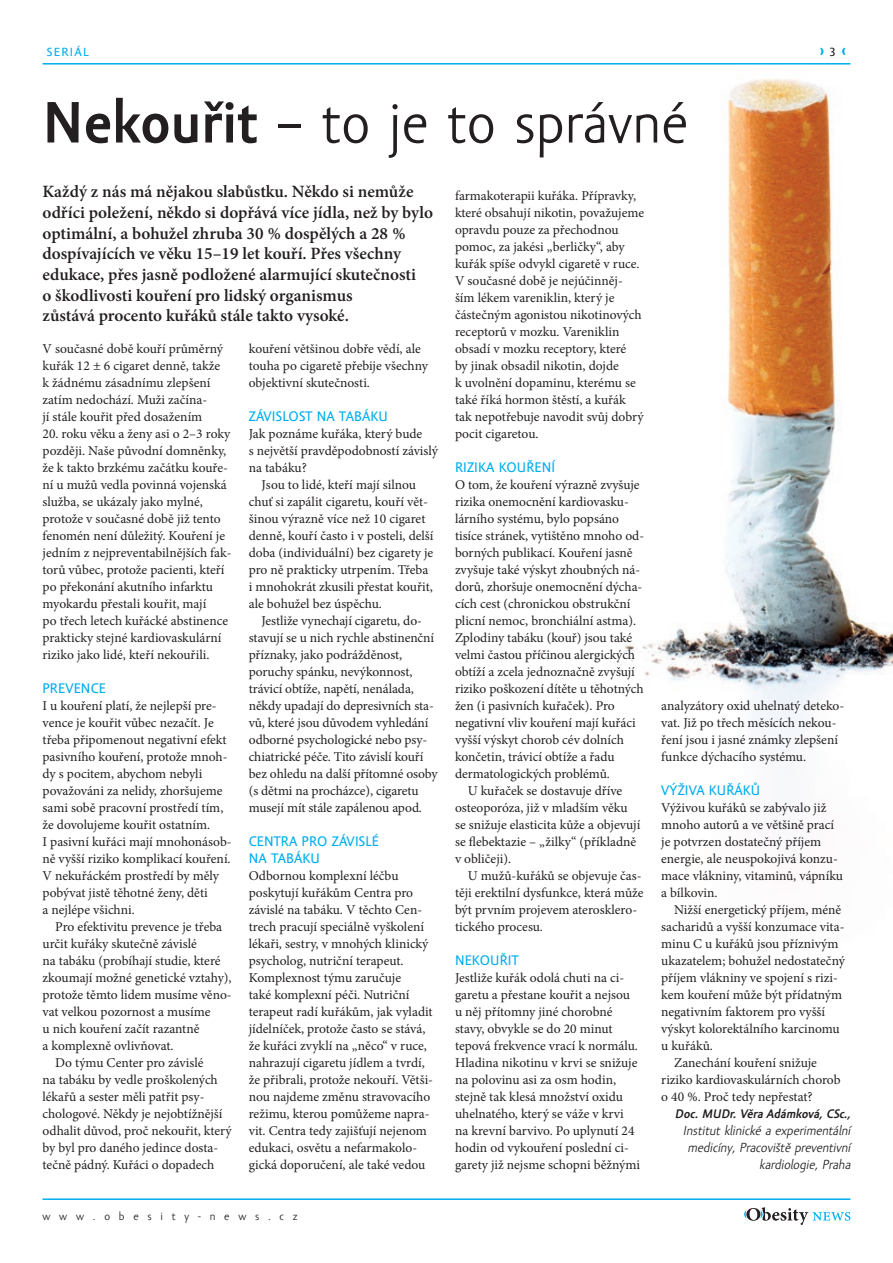
<style>
.page{position:relative;width:893px;height:1263px;background:#fff}
.page>*{position:absolute;margin:0;border:0;box-sizing:border-box;transform-origin:0 0}
.titulek_hlavní{font:60px "Amor Sans Pro";letter-spacing:.005em;color:#231f20}
.perex{font:600 17.25px/20.7px "Minion Pro";color:#231f20}
.mezititulek{font:14.25px/17px "Amor Sans Text Pro";letter-spacing:.01em;color:#00aeef}
.text_1__odst{font:13.5px/17px "Minion Pro";color:#231f20}
.text{font:13.5px/17px "Minion Pro";letter-spacing:-.005em;color:#231f20}
.podpis_light{font:italic 13.5px/17px "Amor Sans Pro";color:#231f20;text-align:right}
.podpis{font:italic 700 12.75px "Amor Sans Pro";color:#231f20}
.t1{font:12.15px "Amor Sans Text Pro";letter-spacing:.1em;color:#00aeef;scale:1.05 1}
.t2{font:12.15px "Amor Sans Text Pro";color:#231f20;scale:1.05 1}
.t3{font:11.4px "Amor Sans Pro";letter-spacing:.725em;color:#231f20;scale:1.05 1}
.s1{font-weight:700}
</style>
<div class="page">
<hr style="left:43px;top:1198px;width:807px;height:2px;background:#00aeef">
<img style="left:539px;top:63px;width:354px;height:686px">
<svg style="left:744px;top:1207px;width:106px;height:18px"></svg>
<hr style="left:43px;top:63px;width:807px;height:2px;background:#00aeef">
<p class="t1" style="left:47px;top:45px;width:41px">SERIÁL</p>
<p class="t2" style="left:829px;top:45px;width:8px">3</p>
<p class="titulek_hlavní" style="left:43px;top:88px;width:647px"><span class="s1">Nekouřit</span> – to je to správné</p>
<p class="perex" style="left:43px;top:181px;width:392px">Každý z nás má nějakou slabůstku. Někdo si nemůže odříci poležení, někdo si dopřává více jídla, než by bylo optimální, a bohužel zhruba 30 % dospělých a 28 % dospívajících ve věku 15–19 let kouří. Přes všechny edukace, přes jasně podložené alarmující skutečnosti<br>o škodlivosti kouření pro lidský organismus<br>zůstává procento kuřáků stále takto vysoké.</p>
<p class="text_1__odst" style="left:43px;top:340px;width:182px">V současné době kouří průměrný kuřák 12 ± 6 cigaret denně, takže k žádnému zásadnímu zlepšení zatím nedochází. Muži začína-<br>jí stále kouřit před dosažením</p>
<p class="text_1__odst" style="left:43px;top:425px;width:191px">20. roku věku a ženy asi o 2–3 roky později. Naše původní domněnky, že k takto brzkému začátku kouře&shy;ní u mužů vedla povinná vojenská služba, se ukázaly jako mylné, protože v současné době již tento fenomén není důležitý. Kouření je jedním z nejpreventabilnějších fak&shy;torů vůbec, protože pacienti, kteří po překonání akutního infarktu myokardu přestali kouřit, mají<br>po třech letech kuřácké abstinence prakticky stejné kardiovaskulární riziko jako lidé, kteří nekouřili.</p>
<p class="mezititulek" style="left:43px;top:680px;width:65px">PREVENCE</p>
<p class="text_1__odst" style="left:43px;top:697px;width:191px">I u kouření platí, že nejlepší pre&shy;vence je kouřit vůbec nezačít. Je třeba připomenout negativní efekt pasivního kouření, protože mnoh&shy;dy s pocitem, abychom nebyli považováni za nelidy, zhoršujeme sami sobě pracovní prostředí tím, že dovolujeme kouřit ostatním.<br>I pasivní kuřáci mají mnohonásob&shy;ně vyšší riziko komplikací kouření.<br>V nekuřáckém prostředí by měly pobývat jistě těhotné ženy, děti<br>a nejlépe všichni.</p>
<p class="text" style="left:43px;top:918px;width:191px;text-indent:13px">Pro efektivitu prevence je třeba určit kuřáky skutečně závislé<br>na tabáku (probíhají studie, které zkoumají možné genetické vztahy), protože těmto lidem musíme věno&shy;vat velkou pozornost a musíme<br>u nich kouření začít razantně<br>a komplexně ovlivňovat.</p>
<p class="text" style="left:43px;top:1055px;width:191px;text-indent:13px">Do týmu Center pro závislé<br>na tabáku by vedle proškolených lékařů a sester měli patřit psy&shy;chologové. Někdy je nejobtížnější odhalit důvod, proč nekouřit, který by byl pro daného jedince dosta&shy;tečně pádný. Kuřáci o dopadech</p>
<p class="text_1__odst" style="left:455px;top:187px;width:191px">farmakoterapii kuřáka. Přípravky, které obsahují nikotin, považujeme opravdu pouze za přechodnou pomoc, za jakési „berličky“, aby kuřák spíše odvykl cigaretě v ruce.<br>V současné době je nejúčinněj&shy;ším lékem vareniklin, který je částečným agonistou nikotinových receptorů v mozku. Vareniklin obsadí v mozku receptory, které<br>by jinak obsadil nikotin, dojde<br>k uvolnění dopaminu, kterému se také říká hormon štěstí, a kuřák tak nepotřebuje navodit svůj dobrý pocit cigaretou.</p>
<p class="mezititulek" style="left:455px;top:459px;width:102px">RIZIKA KOUŘENÍ</p>
<p class="text_1__odst" style="left:455px;top:476px;width:191px">O tom, že kouření výrazně zvyšuje rizika onemocnění kardiovasku&shy;lárního systému, bylo popsáno tisíce stránek, vytištěno mnoho od&shy;borných publikací. Kouření jasně zvyšuje také výskyt zhoubných ná&shy;dorů, zhoršuje onemocnění dýcha&shy;cích cest (chronickou obstrukční plicní nemoc, bronchiální astma).<br>Zplodiny tabáku (kouř) jsou také velmi častou příčinou alergických obtíží a zcela jednoznačně zvyšují riziko poškození dítěte u těhotných žen (i pasivních kuřaček). Pro negativní vliv kouření mají kuřáci vyšší výskyt chorob cév dolních končetin, trávicí obtíže a řadu dermatologických problémů.</p>
<p class="text" style="left:455px;top:782px;width:187px;text-indent:13px">U kuřaček se dostavuje dříve osteoporóza, již v mladším věku se snižuje elasticita kůže a objevují se flebektazie – „žilky“ (příkladně v obličeji).</p>
<p class="text" style="left:455px;top:867px;width:190px;text-indent:13px">U mužů-kuřáků se objevuje čas&shy;těji erektilní dysfunkce, která může být prvním projevem aterosklero&shy;tického procesu.</p>
<p class="mezititulek" style="left:455px;top:952px;width:65px">NEKOUŘIT</p>
<p class="text_1__odst" style="left:455px;top:969px;width:187px">Jestliže kuřák odolá chuti na ci&shy;garetu a přestane kouřit a nejsou u něj přítomny jiné chorobné stavy, obvykle se do 20 minut tepová frekvence vrací k normálu.<br>Hladina nikotinu v krvi se snižuje na polovinu asi za osm hodin, stejně tak klesá množství oxidu uhelnatého, který se váže v krvi na krevní barvivo. Po uplynutí 24 hodin od vykouření poslední ci&shy;garety již nejsme schopni běžnými</p>
<p class="text" style="left:249px;top:340px;width:181px">kouření většinou dobře vědí, ale touha po cigaretě přebije všechny objektivní skutečnosti.</p>
<p class="mezititulek" style="left:249px;top:408px;width:141px">ZÁVISLOST NA TABÁKU</p>
<p class="text_1__odst" style="left:249px;top:425px;width:191px">Jak poznáme kuřáka, který bude<br>s největší pravděpodobností závislý na tabáku?</p>
<p class="text" style="left:249px;top:476px;width:186px;text-indent:13px">Jsou to lidé, kteří mají silnou chuť si zapálit cigaretu, kouří vět&shy;šinou výrazně více než 10 cigaret denně, kouří často i v posteli, delší doba (individuální) bez cigarety je pro ně prakticky utrpením. Třeba i mnohokrát zkusili přestat kouřit, ale bohužel bez úspěchu.</p>
<p class="text" style="left:249px;top:612px;width:190px;text-indent:13px">Jestliže vynechají cigaretu, do&shy;stavují se u nich rychle abstinenční příznaky, jako podrážděnost, poruchy spánku, nevýkonnost, trávicí obtíže, napětí, nenálada, někdy upadají do depresivních sta&shy;vů, které jsou důvodem vyhledání odborné psychologické nebo psy&shy;chiatrické péče. Tito závislí kouří bez ohledu na další přítomné osoby (s dětmi na procházce), cigaretu musejí mít stále zapálenou apod.</p>
<p class="mezititulek" style="left:249px;top:833px;width:132px">CENTRA PRO ZÁVISLÉ<br>NA TABÁKU</p>
<p class="text_1__odst" style="left:249px;top:867px;width:186px">Odbornou komplexní léčbu poskytují kuřákům Centra pro závislé na tabáku. V těchto Cen&shy;trech pracují speciálně vyškolení lékaři, sestry, v mnohých klinický psycholog, nutriční terapeut.<br>Komplexnost týmu zaručuje<br>také komplexní péči. Nutriční terapeut radí kuřákům, jak vyladit jídelníček, protože často se stává, že kuřáci zvyklí na „něco“ v ruce, nahrazují cigaretu jídlem a tvrdí, že přibrali, protože nekouří. Větši&shy;nou najdeme změnu stravovacího režimu, kterou pomůžeme napra&shy;vit. Centra tedy zajišťují nejenom edukaci, osvětu a nefarmakolo&shy;gická doporučení, ale také vedou</p>
<p class="text_1__odst" style="left:661px;top:697px;width:185px">analyzátory oxid uhelnatý deteko&shy;vat. Již po třech měsících nekou&shy;ření jsou i jasné známky zlepšení funkce dýchacího systému.</p>
<p class="mezititulek" style="left:661px;top:782px;width:100px">VÝŽIVA KUŘÁKŮ</p>
<p class="text_1__odst" style="left:661px;top:799px;width:183px">Výživou kuřáků se zabývalo již mnoho autorů a ve většině prací je potvrzen dostatečný příjem energie, ale neuspokojivá konzu&shy;mace vlákniny, vitaminů, vápníku a bílkovin.</p>
<p class="text" style="left:661px;top:901px;width:185px;text-indent:13px">Nižší energetický příjem, méně sacharidů a vyšší konzumace vita&shy;minu C u kuřáků jsou příznivým ukazatelem; bohužel nedostatečný příjem vlákniny ve spojení s rizi&shy;kem kouření může být přídatným negativním faktorem pro vyšší výskyt kolorektálního karcinomu u kuřáků.</p>
<p class="text" style="left:661px;top:1055px;width:181px;text-indent:13px">Zanechání kouření snižuje riziko kardiovaskulárních chorob o 40 %. Proč tedy nepřestat?</p>
<p class="podpis" style="left:675px;top:1107px;width:180px">Doc. MUDr. Věra Adámková, CSc.,</p>
<p class="podpis_light" style="left:683px;top:1122px;width:172px">Institut klinické a experimentální medicíny, Pracoviště preventivní kardiologie, Praha</p>
<p class="t3" style="left:43px;top:1210px;width:244px">www.obesity‑news.cz</p>
</div>
